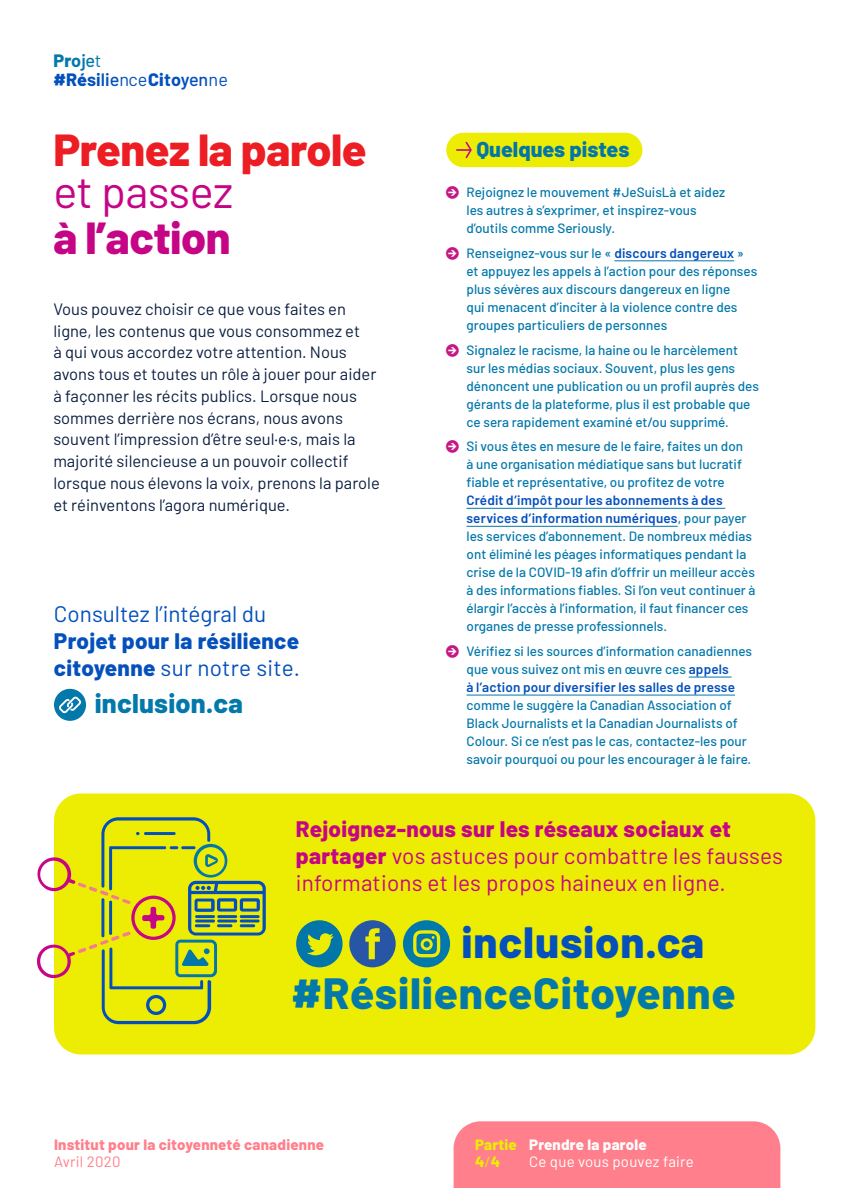
<style>
.page{position:relative;width:864px;height:1188px;background:#fff}
.page>*{position:absolute;margin:0;border:0;box-sizing:border-box;transform-origin:0 0}
.t1{font:800 45px "Barlow";letter-spacing:-.01em;color:#ed1d24}
.t2{font:800 45px "Barlow";letter-spacing:-.01em;color:#c60586}
.t3{font:45px "Barlow";letter-spacing:-.01em;color:#c60586}
.t4{font:800 43.8px "Barlow";letter-spacing:.02em;color:#0378ab}
.t5{font:800 43.8px "Barlow";letter-spacing:.02em;color:#0450bc}
.t6{font:800 27.15px "Barlow";letter-spacing:.01em;color:#0378ab}
.t7{font:22.5px/27px "Barlow";letter-spacing:.01em;color:#c60586}
.t8{font:800 22.5px/27px "Barlow";letter-spacing:.015em;color:#0450bc}
.t9{font:22.5px "Barlow";color:#0450bc}
.t10{font:800 21.6px "Barlow";color:#0276a9}
.t11{font:800 18px/19.5px "Barlow";color:#0450bc}
.t12{font:16.5px/21.8px "Barlow";color:#0b1e40}
.t13{font:800 15px "Barlow";letter-spacing:.015em;color:#ff808c}
.t14{font:800 15px/16.5px "Barlow";letter-spacing:.015em;color:#fff}
.t15{font:15px "Barlow";letter-spacing:.015em;color:#fff}
.t16{font:15px "Barlow";letter-spacing:.015em;color:#ff808c}
.t17{font:500 13.5px/18px "Barlow";color:#0378ab}
.s1{color:#0378ab}
.s2{font-weight:700;color:#0378ab}
.s3{font-weight:600;color:#0378ab}
.s4{font-weight:500;color:#0378ab}
.s5{font-weight:400;color:#0378ab}
.s6{font-weight:700}
.s7{font-weight:600}
.s8{font-weight:500}
.s9{font-weight:400}
.s10{font-family:"Arrowstfb";font-weight:400;color:#c51886}
.s11{font-weight:600;color:#0450bc}
.s12{font-weight:800}
.s13{color:#eded03}
.s14{font-weight:400;color:#eded03}
</style>
<div class="page">
<div style="left:454px;top:1121px;width:326px;height:67px;background:#ff808c"></div>
<hr style="left:614px;top:260px;width:120px;height:1px;background:#0378ab">
<hr style="left:467px;top:508px;width:258px;height:1px;background:#0378ab">
<hr style="left:467px;top:526px;width:211px;height:1px;background:#0378ab">
<hr style="left:689px;top:677px;width:42px;height:1px;background:#0378ab">
<hr style="left:467px;top:695px;width:268px;height:1px;background:#0378ab">
<div style="left:54px;top:794px;width:761px;height:260px;background:#eded03;border-radius:27px"></div>
<div style="left:446px;top:133px;width:196px;height:34px;background:#eded03;border-radius:17px"></div>
<svg style="left:456px;top:142px;width:16px;height:16px"></svg>
<svg style="left:296px;top:920px;width:47px;height:47px"></svg>
<svg style="left:349px;top:920px;width:47px;height:47px"></svg>
<svg style="left:54px;top:689px;width:32px;height:32px"></svg>
<svg style="left:403px;top:920px;width:47px;height:47px"></svg>
<svg style="left:37px;top:817px;width:229px;height:207px"></svg>
<hr style="left:240px;top:915px;width:20px;height:3px;background:#054fbd">
<hr style="left:240px;top:920px;width:20px;height:3px;background:#054fbd">
<hr style="left:240px;top:924px;width:15px;height:3px;background:#054fbd">
<h3 class="t11" style="left:53px;top:49px;width:176px"><span class="s1">Pr</span><span class="s2">o</span><span class="s3">j</span><span class="s4">e</span><span class="s5">t </span>#Ré<span class="s6">si</span><span class="s7">li</span><span class="s8">e</span><span class="s9">nce</span>Ci<span class="s6">to</span><span class="s7">y</span><span class="s8">en</span><span class="s9">ne</span></h3>
<h1 class="t1" style="left:53px;top:116px;width:315px">Prenez la parole</h1>
<h1 class="t3" style="left:53px;top:159px;width:181px">et passez</h1>
<h1 class="t2" style="left:53px;top:204px;width:179px">à l’action</h1>
<p class="t12" style="left:53px;top:297px;width:328px">Vous pouvez choisir ce que vous faites en ligne, les contenus que vous consommez et<br>à qui vous accordez votre attention. Nous avons tous et toutes un rôle à jouer pour aider à façonner les récits publics. Lorsque nous sommes derrière nos écrans, nous avons souvent l’impression d’être seul·e·s, mais la majorité silencieuse a un pouvoir collectif lorsque nous élevons la voix, prenons la parole et réinventons l’agora numérique.</p>
<h3 class="t9" style="left:54px;top:598px;width:214px">Consultez l’intégral du</h3>
<h3 class="t8" style="left:54px;top:626px;width:247px">Projet pour la résilience citoyenne <span class="s9">sur notre site.</span></h3>
<h3 class="t6" style="left:95px;top:683px;width:150px">inclusion.ca</h3>
<h3 class="t10" style="left:476px;top:133px;width:155px">Quelques pistes</h3>
<p class="t17" style="left:467px;top:182px;width:260px;text-indent:-20px"><span class="s10">J</span> Rejoignez le mouvement #JeSuisLà et aidez les autres à s’exprimer, et inspirez-vous d’outils comme Seriously.</p>
<p class="t17" style="left:467px;top:243px;width:292px;text-indent:-20px"><span class="s10">J</span> Renseignez-vous sur le « <span class="s11">discours dangereux</span> » et appuyez les appels à l’action pour des réponses plus sévères aux discours dangereux en ligne<br>qui menacent d’inciter à la violence contre des groupes particuliers de personnes</p>
<p class="t17" style="left:467px;top:340px;width:294px;text-indent:-20px"><span class="s10">J</span> Signalez le racisme, la haine ou le harcèlement sur les médias sociaux. Souvent, plus les gens dénoncent une publication ou un profil auprès des gérants de la plateforme, plus il est probable que ce sera rapidement examiné et/ou supprimé.</p>
<p class="t17" style="left:467px;top:437px;width:278px;text-align:justify;text-indent:-20px"><span class="s10">J</span> Si vous êtes en mesure de le faire, faites un don à une organisation médiatique sans but lucratif fiable et représentative, ou profitez de votre</p>
<p class="t17" style="left:467px;top:491px;width:291px"><span class="s11">Crédit d’impôt pour les abonnements à des services d’information numériques</span>, pour payer les services d’abonnement. De nombreux médias ont éliminé les péages informatiques pendant la crise de la COVID-19 afin d’offrir un meilleur accès à des informations fiables. Si l’on veut continuer à élargir l’accès à l’information, il faut financer ces organes de presse professionnels.</p>
<p class="t17" style="left:446px;top:641px;width:307px;text-align:center"><span class="s10">J</span> Vérifiez si les sources d’information canadiennes que vous suivez ont mis en œuvre ces <span class="s11">appels<br>à l’action pour diversifier les salles de presse</span></p>
<p class="t17" style="left:467px;top:695px;width:286px">comme le suggère la Canadian Association of Black Journalists et la Canadian Journalists of Colour. Si ce n’est pas le cas, contactez-les pour savoir pourquoi ou pour les encourager à le faire.</p>
<h3 class="t7" style="left:296px;top:814px;width:489px"><span class="s12">Rejoignez-nous sur les réseaux sociaux et partager</span> vos astuces pour combattre les fausses informations et les propos haineux en ligne.</h3>
<h2 class="t5" style="left:462px;top:909px;width:244px">inclusion.ca</h2>
<h2 class="t4" style="left:291px;top:960px;width:446px">#RésilienceCitoyenne</h2>
<p class="t13" style="left:54px;top:1134px;width:272px">Institut pour la citoyenneté canadienne</p>
<p class="t16" style="left:54px;top:1150px;width:68px">Avril 2020</p>
<p class="t14" style="left:475px;top:1136px;width:173px"><span class="s13">Partie</span> Prendre la parole<br><span class="s13">4</span><span class="s14">/</span><span class="s13">4</span></p>
<p class="t15" style="left:529px;top:1150px;width:166px">Ce que vous pouvez faire</p>
</div>
